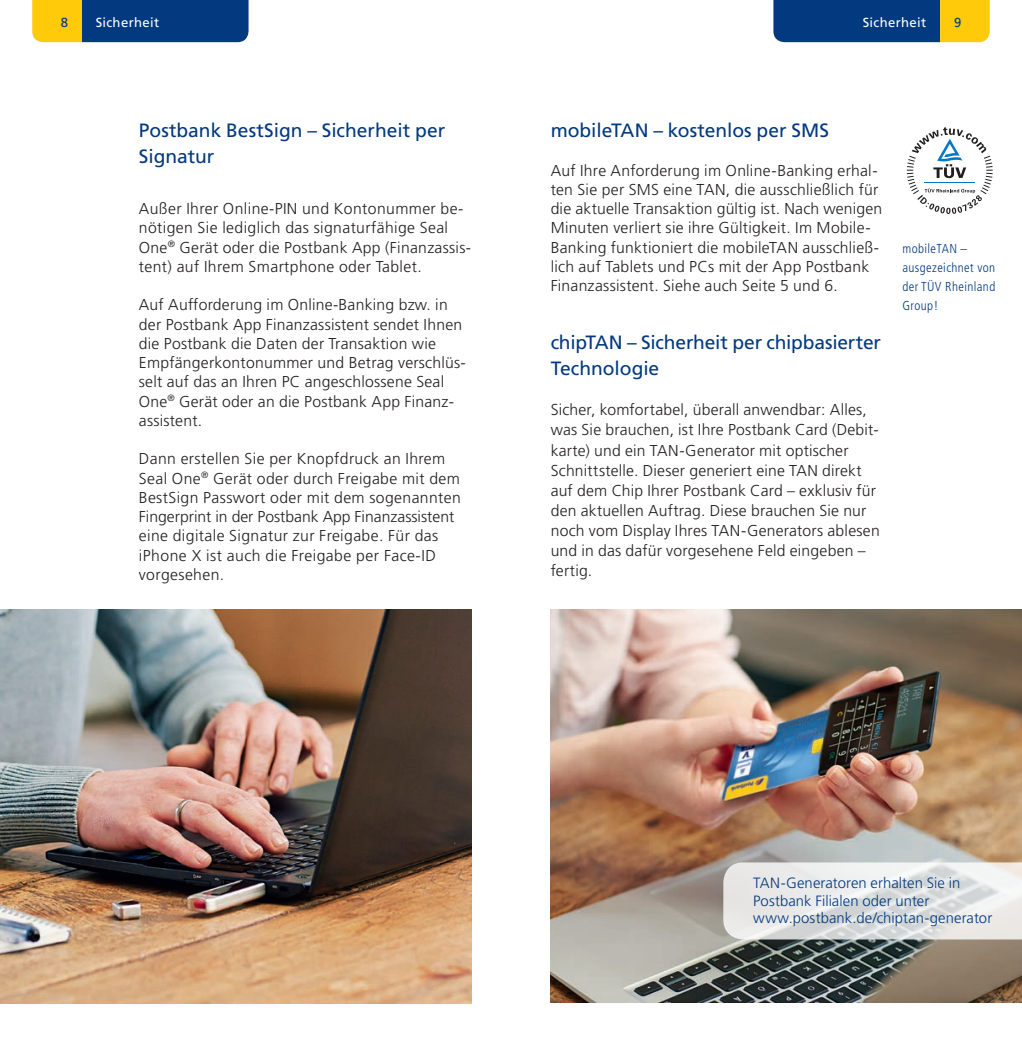
<style>
.page{position:relative;width:1022px;height:1042px;background:#fff}
.page>*{position:absolute;margin:0;border:0;box-sizing:border-box;transform-origin:0 0}
.t1{font:19.25px/26.2px "Frutiger LT Std";letter-spacing:-.005em;color:#03397e}
.t2{font:300 15.75px/19.2px "Frutiger LT Std";letter-spacing:.015em;color:#231f20}
.t3{font:300 14.88px/17.5px "Frutiger LT Std";letter-spacing:.005em;color:#03397e}
.t4{font:13.12px "Frutiger LT Std";letter-spacing:.025em;color:#fff}
.t5{font:13.12px "Frutiger LT Std";color:#03397e}
.t6{font:300 condensed 12.95px/19.2px "Frutiger LT Std";letter-spacing:.03em;color:#03397e}
</style>
<div class="page">
<svg style="left:32px;top:0;width:217px;height:42px;background:#3d5b64"></svg>
<svg style="left:773px;top:0;width:217px;height:42px;background:#3d5b64"></svg>
<img style="left:0;top:609px;width:471px;height:394px">
<img style="left:551px;top:609px;width:471px;height:393px">
<svg style="left:723px;top:862px;width:299px;height:77px"></svg>
<svg style="left:906px;top:127px;width:87px;height:87px"></svg>
<p class="t5" style="left:61px;top:15px;width:9px">8</p>
<p class="t4" style="left:96px;top:15px;width:65px">Sicherheit</p>
<p class="t4" style="left:863px;top:15px;width:65px">Sicherheit</p>
<p class="t5" style="left:954px;top:15px;width:9px">9</p>
<p class="t1" style="left:139px;top:117px;width:308px">Postbank BestSign – Sicherheit per<br>Signatur</p>
<p class="t2" style="left:139px;top:199px;width:332px">Außer Ihrer Online-PIN und Kontonummer be&shy;nötigen Sie lediglich das signaturfähige Seal One<sup>®</sup> Gerät oder die Postbank App (Finanzassis&shy;tent) auf Ihrem Smartphone oder Tablet.</p>
<p class="t2" style="left:139px;top:295px;width:328px">Auf Aufforderung im Online-Banking bzw. in der Postbank App Finanzassistent sendet Ihnen die Postbank die Daten der Transaktion wie Empfängerkontonummer und Betrag verschlüs&shy;selt auf das an Ihren PC angeschlossene Seal One<sup>®</sup> Gerät oder an die Postbank App Finanz&shy;assistent.</p>
<p class="t2" style="left:139px;top:449px;width:324px">Dann erstellen Sie per Knopfdruck an Ihrem Seal One<sup>®</sup> Gerät oder durch Freigabe mit dem BestSign Passwort oder mit dem sogenannten Fingerprint in der Postbank App Finanzassistent eine digitale Signatur zur Freigabe. Für das iPhone X ist auch die Freigabe per Face-ID vorgesehen.</p>
<p class="t1" style="left:551px;top:117px;width:280px">mobileTAN – kostenlos per SMS</p>
<p class="t2" style="left:551px;top:161px;width:333px">Auf Ihre Anforderung im Online-Banking erhal&shy;ten Sie per SMS eine TAN, die ausschließlich für die aktuelle Transaktion gültig ist. Nach wenigen Minuten verliert sie ihre Gültigkeit. Im Mobile-Banking funktioniert die mobileTAN ausschließ&shy;lich auf Tablets und PCs mit der App Postbank Finanzassistent. Siehe auch Seite 5 und 6.</p>
<p class="t1" style="left:551px;top:329px;width:332px">chipTAN – Sicherheit per chipbasierter<br>Technologie</p>
<p class="t2" style="left:551px;top:400px;width:331px;line-height:20.1px">Sicher, komfortabel, überall anwendbar: Alles, was Sie brauchen, ist Ihre Postbank Card (Debit&shy;karte) und ein TAN-Generator mit optischer Schnittstelle. Dieser generiert eine TAN direkt auf dem Chip Ihrer Postbank Card – exklusiv für den aktuellen Auftrag. Diese brauchen Sie nur noch vom Display Ihres TAN-Generators ablesen und in das dafür vorgesehene Feld eingeben – fertig.</p>
<p class="t6" style="left:902px;top:239px;width:94px">mobileTAN – ausgezeichnet von der TÜV Rheinland<br>Group!</p>
<p class="t3" style="left:753px;top:874px;width:241px">TAN-Generatoren erhalten Sie in<br>Postbank Filialen oder unter www.postbank.de/chiptan-generator</p>
</div>
